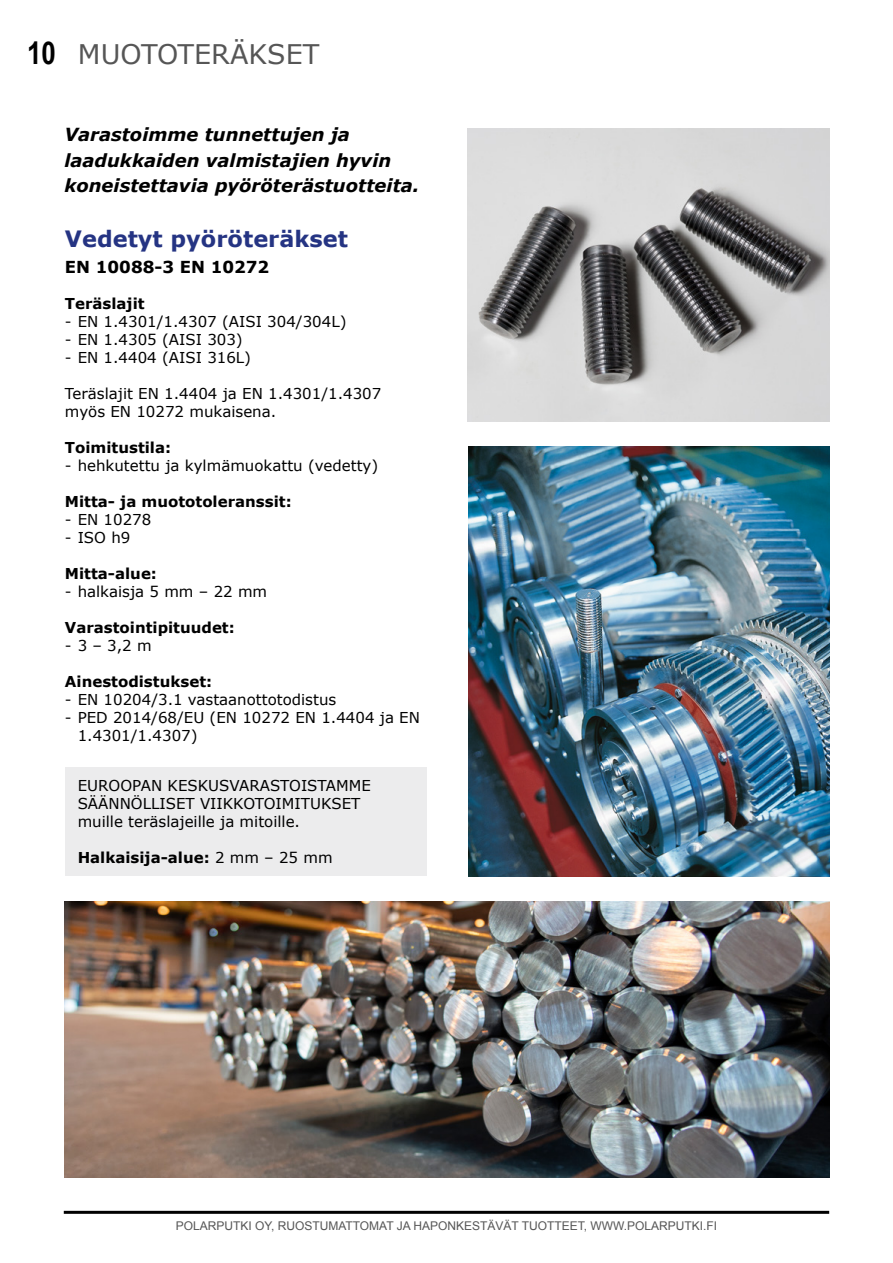
<style>
.page{position:relative;width:893px;height:1263px;background:#fff}
.page>*{position:absolute;margin:0;border:0;box-sizing:border-box;transform-origin:0 0}
.t1{font:700 31.5px "Arial Narrow";color:#000}
.t2{font:27px "Verdana";color:#565656}
.Otsikko{font:700 22.5px "Verdana";color:#253483}
.Leipis{font:italic 700 18px/25.5px "Verdana";color:#000}
.Bold_otsikko{font:700 16.5px "Verdana";color:#000}
.Luettelo{font:15px/18px "Verdana";color:#000}
.Luettelo-2{font:700 15px "Verdana";color:#000}
.t3{font:12px "Arial";color:#565656}
.s1{font-weight:400}
</style>
<div class="page">
<hr style="left:64px;top:1211px;width:765px;height:3px;background:#000">
<img style="left:64px;top:902px;width:765px;height:276px">
<img style="left:468px;top:446px;width:362px;height:430px">
<img style="left:468px;top:128px;width:362px;height:293px">
<div style="left:65px;top:767px;width:361px;height:109px;background:#ececed"></div>
<h1 class="t1" style="left:27px;top:29px;width:30px">10</h1>
<p class="t2" style="left:78px;top:37px;width:243px">MUOTOTERÄKSET</p>
<p class="Leipis" style="left:64px;top:122px;width:357px">Varastoimme tunnettujen ja laadukkaiden valmistajien hyvin koneistettavia pyöröterästuotteita.</p>
<p class="Otsikko" style="left:65px;top:224px;width:285px">Vedetyt pyöröteräkset</p>
<p class="Bold_otsikko" style="left:65px;top:256px;width:206px">EN 10088-3 EN 10272</p>
<p class="Luettelo-2" style="left:65px;top:294px;width:81px">Teräslajit</p>
<p class="Luettelo" style="left:65px;top:313px;width:283px">- EN 1.4301/1.4307 (AISI 304/304L)</p>
<p class="Luettelo" style="left:65px;top:331px;width:179px">- EN 1.4305 (AISI 303)</p>
<p class="Luettelo" style="left:65px;top:349px;width:188px">- EN 1.4404 (AISI 316L)</p>
<p class="Luettelo" style="left:65px;top:385px;width:318px">Teräslajit EN 1.4404 ja EN 1.4301/1.4307</p>
<p class="Luettelo" style="left:65px;top:403px;width:213px">myös EN 10272 mukaisena.</p>
<p class="Luettelo-2" style="left:65px;top:438px;width:108px">Toimitustila:</p>
<p class="Luettelo" style="left:65px;top:457px;width:315px">- hehkutettu ja kylmämuokattu (vedetty)</p>
<p class="Luettelo-2" style="left:65px;top:492px;width:228px">Mitta- ja muototoleranssit:</p>
<p class="Luettelo" style="left:65px;top:511px;width:88px">- EN 10278</p>
<p class="Luettelo" style="left:65px;top:529px;width:67px">- ISO h9</p>
<p class="Luettelo-2" style="left:65px;top:564px;width:94px">Mitta-alue:</p>
<p class="Luettelo" style="left:65px;top:583px;width:204px">- halkaisja 5 mm – 22 mm</p>
<p class="Luettelo-2" style="left:65px;top:618px;width:171px">Varastointipituudet:</p>
<p class="Luettelo" style="left:65px;top:637px;width:88px">- 3 – 3,2 m</p>
<p class="Luettelo-2" style="left:65px;top:672px;width:149px">Ainestodistukset:</p>
<p class="Luettelo" style="left:65px;top:691px;width:273px">- EN 10204/3.1 vastaanottotodistus</p>
<p class="Luettelo" style="left:78px;top:709px;width:344px;text-indent:-13px">- PED 2014/68/EU (EN 10272 EN 1.4404 ja EN<br>1.4301/1.4307)</p>
<p class="Luettelo" style="left:78px;top:777px;width:295px">EUROOPAN KESKUSVARASTOISTAMME</p>
<p class="Luettelo" style="left:78px;top:795px;width:284px">SÄÄNNÖLLISET VIIKKOTOIMITUKSET</p>
<p class="Luettelo" style="left:78px;top:813px;width:224px">muille teräslajeille ja mitoille.</p>
<p class="Luettelo-2" style="left:78px;top:848px;width:256px">Halkaisija-alue: <span class="s1">2 mm – 25 mm</span></p>
<p class="t3" style="left:176px;top:1218px;width:543px">POLARPUTKI OY, RUOSTUMATTOMAT JA HAPONKESTÄVÄT TUOTTEET, WWW.POLARPUTKI.FI</p>
</div>
